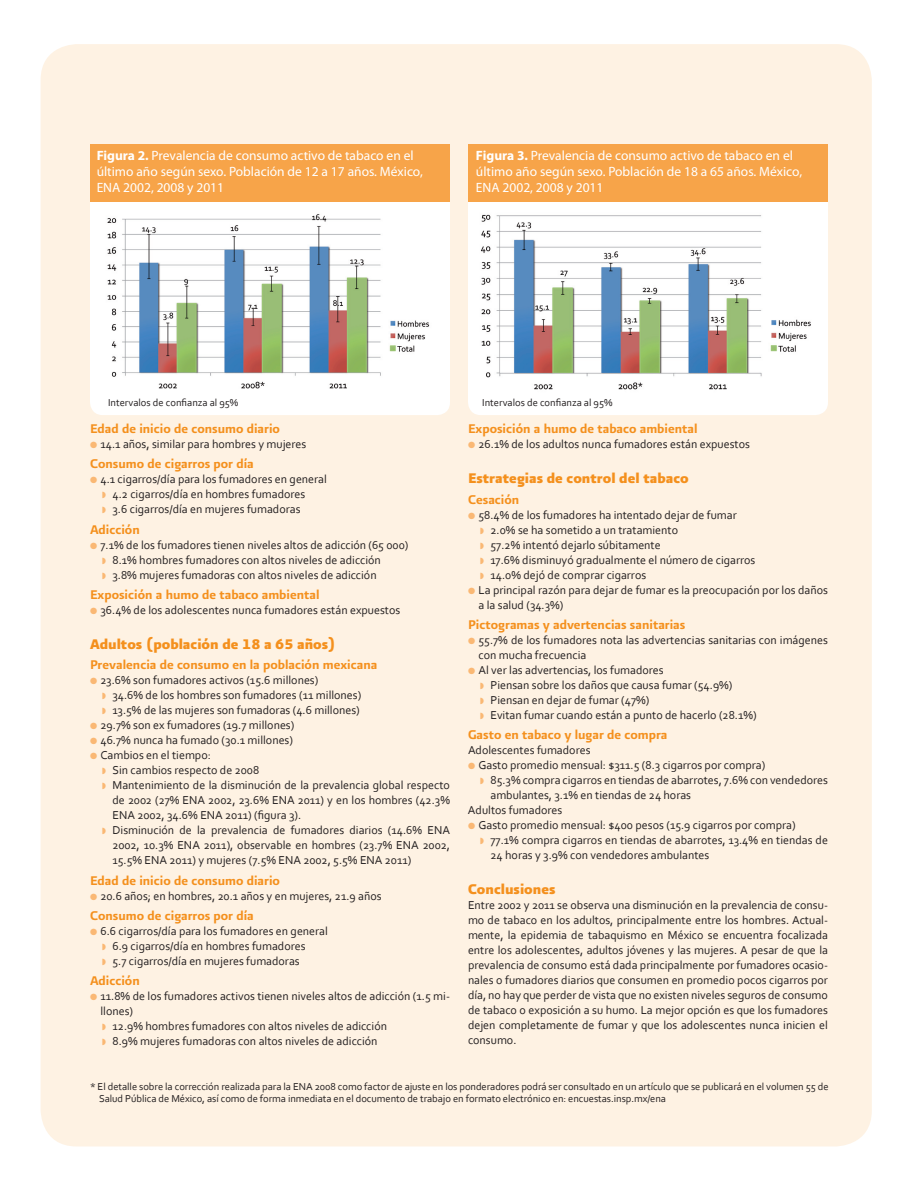
<style>
.page{position:relative;width:918px;height:1188px;background:#fff}
.page>*{position:absolute;margin:0;border:0;box-sizing:border-box;transform-origin:0 0}
.t1{font:16.5px "Presidencia Fuerte";color:#f4901d}
.t2{font:15px "Presidencia Firme";color:#f4901d}
.t3{font:13.5px/16.2px "Myriad Pro";color:#fff}
.t4{font:12px/15px "Corbel";color:#231f20}
.t5{font:10.5px/12px "Corbel";letter-spacing:-.005em;color:#231f20}
.s1{font-weight:700}
.s2{color:#fab874}
</style>
<div class="page">
<div style="left:41px;top:44px;width:831px;height:1102px;background:#fef2e3;border-radius:36px"></div>
<div style="left:468px;top:144px;width:360px;height:271px;background:#fff;border-radius:13px"></div>
<div style="left:468px;top:144px;width:360px;height:57px;background:#f7a449"></div>
<img style="left:481px;top:214px;width:330px;height:176px">
<div style="left:90px;top:144px;width:360px;height:271px;background:#fff;border-radius:13px"></div>
<div style="left:90px;top:144px;width:360px;height:57px;background:#f7a449"></div>
<img style="left:107px;top:214px;width:323px;height:175px">
<p class="t3" style="left:97px;top:147px;width:328px"><span class="s1">Figura 2.</span> Prevalencia de consumo activo de tabaco en el último año según sexo. Población de 12 a 17 años. México,<br>ENA 2002, 2008 y 2011</p>
<p class="t3" style="left:476px;top:147px;width:328px"><span class="s1">Figura 3.</span> Prevalencia de consumo activo de tabaco en el último año según sexo. Población de 18 a 65 años. México,<br>ENA 2002, 2008 y 2011</p>
<p class="t5" style="left:108px;top:397px;width:132px">Intervalos de confianza al 95%</p>
<p class="t2" style="left:90px;top:420px;width:192px">Edad de inicio de consumo diario</p>
<p class="t4" style="left:90px;top:436px;width:218px"><span class="s2">●</span> 14.1 años, similar para hombres y mujeres</p>
<p class="t2" style="left:90px;top:455px;width:165px">Consumo de cigarros por día</p>
<p class="t4" style="left:90px;top:472px;width:238px;text-align:center"><span class="s2">●</span> 4.1 cigarros/día para los fumadores en general<br>4.2 cigarros/día en hombres fumadores<br>3.6 cigarros/día en mujeres fumadoras</p>
<p class="t2" style="left:90px;top:521px;width:51px">Adicción</p>
<p class="t4" style="left:112px;top:537px;width:298px;text-indent:-22px"><span class="s2">●</span> 7.1% de los fumadores tienen niveles altos de adicción (65 000)<br>8.1% hombres fumadores con altos niveles de adicción<br>3.8% mujeres fumadoras con altos niveles de adicción</p>
<p class="t2" style="left:90px;top:586px;width:231px">Exposición a humo de tabaco ambiental</p>
<p class="t4" style="left:90px;top:602px;width:312px"><span class="s2">●</span> 36.4% de los adolescentes nunca fumadores están expuestos</p>
<h1 class="t1" style="left:90px;top:635px;width:247px">Adultos (población de 18 a 65 años)</h1>
<p class="t2" style="left:90px;top:656px;width:289px">Prevalencia de consumo en la población mexicana</p>
<p class="t4" style="left:112px;top:673px;width:250px;text-indent:-22px"><span class="s2">●</span> 23.6% son fumadores activos (15.6 millones)<br>34.6% de los hombres son fumadores (11 millones)<br>13.5% de las mujeres son fumadoras (4.6 millones)</p>
<p class="t4" style="left:90px;top:718px;width:206px"><span class="s2">●</span> 29.7% son ex fumadores (19.7 millones)</p>
<p class="t4" style="left:90px;top:733px;width:205px"><span class="s2">●</span> 46.7% nunca ha fumado (30.1 millones)</p>
<p class="t4" style="left:112px;top:748px;width:339px;text-indent:-22px"><span class="s2">●</span> Cambios en el tiempo:<br>Sin cambios respecto de 2008<br>Mantenimiento de la disminución de la prevalencia global respecto de 2002 (27% ENA 2002, 23.6% ENA 2011) y en los hombres (42.3% ENA 2002, 34.6% ENA 2011) (figura 3).<br>Disminución de la prevalencia de fumadores diarios (14.6% ENA 2002, 10.3% ENA 2011), observable en hombres (23.7% ENA 2002, 15.5% ENA 2011) y mujeres (7.5% ENA 2002, 5.5% ENA 2011)</p>
<p class="t2" style="left:90px;top:872px;width:192px">Edad de inicio de consumo diario</p>
<p class="t4" style="left:90px;top:888px;width:293px"><span class="s2">●</span> 20.6 años; en hombres, 20.1 años y en mujeres, 21.9 años</p>
<p class="t2" style="left:90px;top:907px;width:165px">Consumo de cigarros por día</p>
<p class="t4" style="left:90px;top:923px;width:239px;text-align:center"><span class="s2">●</span> 6.6 cigarros/día para los fumadores en general<br>6.9 cigarros/día en hombres fumadores<br>5.7 cigarros/día en mujeres fumadoras</p>
<p class="t2" style="left:90px;top:972px;width:51px">Adicción</p>
<p class="t4" style="left:90px;top:988px;width:362px"><span class="s2">●</span> 11.8% de los fumadores activos tienen niveles altos de adicción (1.5 mi-</p>
<p class="t4" style="left:100px;top:1003px;width:34px">llones)</p>
<p class="t4" style="left:112px;top:1018px;width:276px">12.9% hombres fumadores con altos niveles de adicción</p>
<p class="t4" style="left:112px;top:1033px;width:267px">8.9% mujeres fumadoras con altos niveles de adicción</p>
<p class="t5" style="left:482px;top:397px;width:132px">Intervalos de confianza al 95%</p>
<p class="t2" style="left:468px;top:420px;width:231px">Exposición a humo de tabaco ambiental</p>
<p class="t4" style="left:468px;top:436px;width:284px"><span class="s2">●</span> 26.1% de los adultos nunca fumadores están expuestos</p>
<h1 class="t1" style="left:468px;top:469px;width:222px">Estrategias de control del tabaco</h1>
<p class="t2" style="left:468px;top:491px;width:53px">Cesación</p>
<p class="t4" style="left:490px;top:507px;width:266px;text-indent:-22px"><span class="s2">●</span> 58.4% de los fumadores ha intentado dejar de fumar 2.0% se ha sometido a un tratamiento<br>57.2% intentó dejarlo súbitamente<br>17.6% disminuyó gradualmente el número de cigarros 14.0% dejó de comprar cigarros</p>
<p class="t4" style="left:478px;top:582px;width:351px;text-indent:-10px"><span class="s2">●</span> La principal razón para dejar de fumar es la preocupación por los daños a la salud (34.3%)</p>
<p class="t2" style="left:468px;top:616px;width:219px">Pictogramas y advertencias sanitarias</p>
<p class="t4" style="left:478px;top:632px;width:351px;text-indent:-10px"><span class="s2">●</span> 55.7% de los fumadores nota las advertencias sanitarias con imágenes con mucha frecuencia</p>
<p class="t4" style="left:490px;top:662px;width:268px;text-indent:-22px"><span class="s2">●</span> Al ver las advertencias, los fumadores<br>Piensan sobre los daños que causa fumar (54.9%)<br>Piensan en dejar de fumar (47%)<br>Evitan fumar cuando están a punto de hacerlo (28.1%)</p>
<p class="t2" style="left:468px;top:726px;width:201px">Gasto en tabaco y lugar de compra</p>
<p class="t4" style="left:468px;top:742px;width:124px">Adolescentes fumadores</p>
<p class="t4" style="left:468px;top:757px;width:299px"><span class="s2">●</span> Gasto promedio mensual: $311.5 (8.3 cigarros por compra)</p>
<p class="t4" style="left:490px;top:772px;width:339px">85.3% compra cigarros en tiendas de abarrotes, 7.6% con vendedores</p>
<p class="t4" style="left:490px;top:787px;width:202px">ambulantes, 3.1% en tiendas de 24 horas</p>
<p class="t4" style="left:468px;top:802px;width:96px">Adultos fumadores</p>
<p class="t4" style="left:490px;top:817px;width:339px;text-indent:-22px"><span class="s2">●</span> Gasto promedio mensual: $400 pesos (15.9 cigarros por compra)<br>77.1% compra cigarros en tiendas de abarrotes, 13.4% en tiendas de<br>24 horas y 3.9% con vendedores ambulantes</p>
<h1 class="t1" style="left:468px;top:880px;width:89px">Conclusiones</h1>
<p class="t4" style="left:468px;top:898px;width:362px;text-align:justify">Entre 2002 y 2011 se observa una disminución en la prevalencia de consu&shy;mo de tabaco en los adultos, principalmente entre los hombres. Actual&shy;mente, la epidemia de tabaquismo en México se encuentra focalizada entre los adolescentes, adultos jóvenes y las mujeres. A pesar de que la prevalencia de consumo está dada principalmente por fumadores ocasio&shy;nales o fumadores diarios que consumen en promedio pocos cigarros por día, no hay que perder de vista que no existen niveles seguros de consumo de tabaco o exposición a su humo. La mejor opción es que los fumadores dejen completamente de fumar y que los adolescentes nunca inicien el consumo.</p>
<p class="t5" style="left:99px;top:1080px;width:731px;text-indent:-9px">* El detalle sobre la corrección realizada para la ENA 2008 como factor de ajuste en los ponderadores podrá ser consultado en un artículo que se publicará en el volumen 55 de<br>Salud Pública de México, así como de forma inmediata en el documento de trabajo en formato electrónico en: encuestas.insp.mx/ena</p>
</div>
